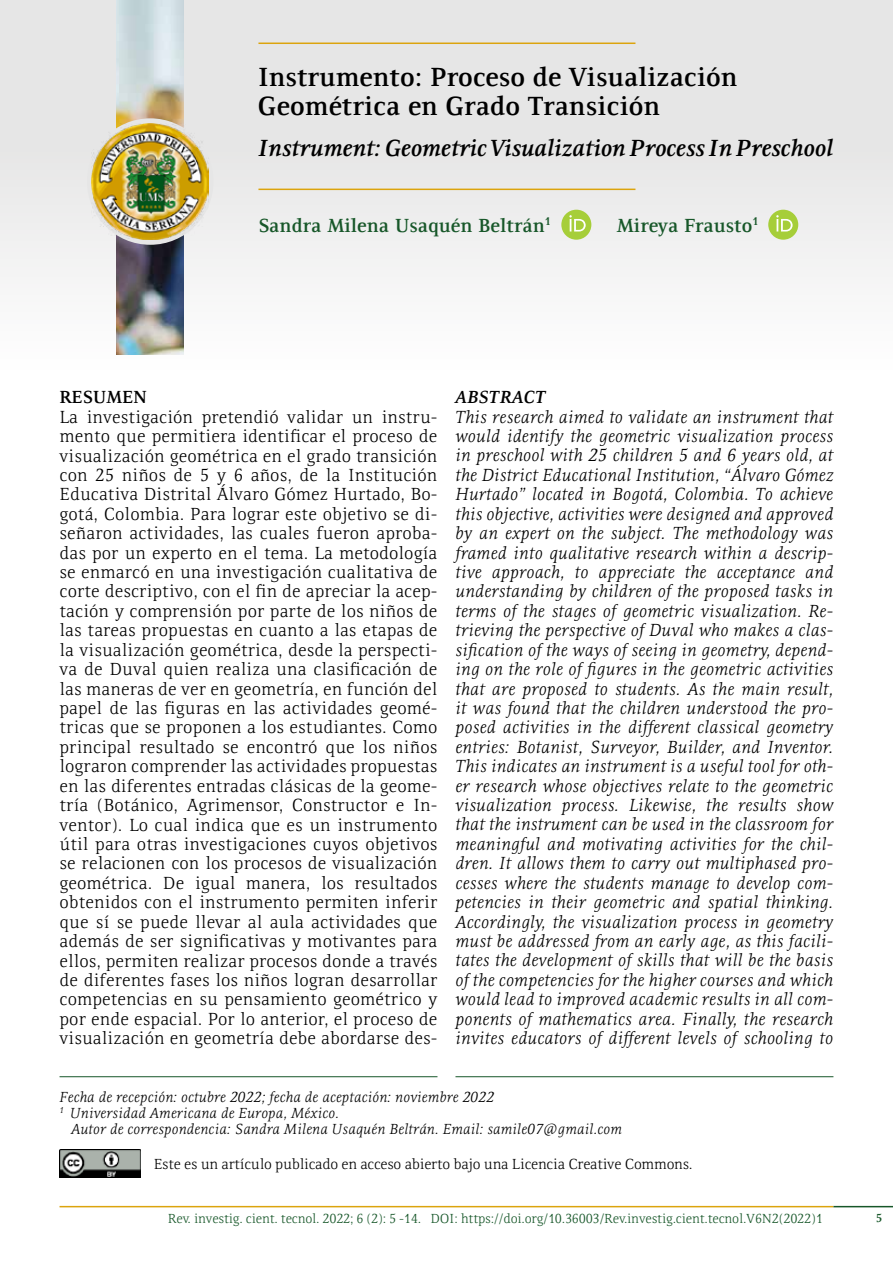
<style>
.page{position:relative;width:893px;height:1263px;background:#fff}
.page>*{position:absolute;margin:0;border:0;box-sizing:border-box;transform-origin:0 0}
.t1{font:700 27px/29.1px "Resavska ITC Std";color:#000}
.t2{font:italic 700 24px "Resavska ITC Std";color:#000}
.t3{font:700 19.5px "Resavska ITC Std";color:#175729}
.t4{font:italic 300 18px/19.4px "Resavska ITC Std";color:#000;text-align:justify}
.t5{font:300 18px/19.4px "Resavska ITC Std";color:#000;text-align:justify}
.t6{font:italic 700 18px "Resavska ITC Std";color:#000}
.t7{font:700 18px "Resavska ITC Std";color:#000}
.t8{font:italic 300 15px/16.2px "Resavska ITC Std";color:#000}
.t9{font:300 15px "Resavska ITC Std";letter-spacing:-.02em;color:#000}
.t10{font:300 13.5px "Resavska ITC Std";letter-spacing:-.02em;color:#175729}
.t11{font:700 12px "Resavska ITC Std";color:#175729}
</style>
<div class="page">
<hr style="left:60px;top:1206px;width:773px;height:1px;background:#dca40d">
<hr style="left:833px;top:1206px;width:60px;height:1px;background:#175729">
<div style="left:0;top:0;width:893px;height:425px;background:linear-gradient(to bottom,#e0dfde,#fff)"></div>
<img style="left:117px;top:0;width:67px;height:354px">
<div style="left:87px;top:118px;width:126px;height:127px;background:#e6e6e6;border-radius:50%"></div>
<img style="left:92px;top:123px;width:117px;height:117px">
<hr style="left:258px;top:189px;width:377px;height:1px;background:#dca40d">
<hr style="left:258px;top:43px;width:377px;height:1px;background:#dca40d">
<hr style="left:60px;top:1076px;width:377px;height:1px;background:#175729">
<hr style="left:455px;top:1076px;width:378px;height:1px;background:#175729">
<div style="left:561px;top:210px;width:30px;height:30px;background:#a6ce39;border-radius:50%"></div>
<svg style="left:569px;top:215px;width:17px;height:16px"></svg>
<div style="left:768px;top:210px;width:30px;height:30px;background:#a6ce39;border-radius:50%"></div>
<svg style="left:776px;top:215px;width:17px;height:16px"></svg>
<img style="left:60px;top:1149px;width:81px;height:29px">
<h1 class="t1" style="left:258px;top:62px;width:481px">Instrumento: Proceso de Visualización<br>Geométrica en Grado Transición</h1>
<h2 class="t2" style="left:258px;top:133px;width:577px">Instrument: Geometric Visualization Process In Preschool</h2>
<p class="t3" style="left:258px;top:214px;width:294px">Sandra Milena Usaquén Beltrán<sup>1</sup></p>
<p class="t3" style="left:617px;top:214px;width:143px">Mireya Frausto<sup>1</sup></p>
<p class="t7" style="left:60px;top:386px;width:89px">RESUMEN</p>
<p class="t5" style="left:60px;top:407px;width:379px">La investigación pretendió validar un instru&shy;mento que permitiera identificar el proceso de visualización geométrica en el grado transición con 25 niños de 5 y 6 años, de la Institución Educativa Distrital Álvaro Gómez Hurtado, Bo&shy;gotá, Colombia. Para lograr este objetivo se di&shy;señaron actividades, las cuales fueron aproba&shy;das por un experto en el tema. La metodología se enmarcó en una investigación cualitativa de corte descriptivo, con el fin de apreciar la acep&shy;tación y comprensión por parte de los niños de las tareas propuestas en cuanto a las etapas de la visualización geométrica, desde la perspecti&shy;va de Duval quien realiza una clasificación de las maneras de ver en geometría, en función del papel de las figuras en las actividades geomé&shy;tricas que se proponen a los estudiantes. Como principal resultado se encontró que los niños lograron comprender las actividades propuestas en las diferentes entradas clásicas de la geome&shy;tría (Botánico, Agrimensor, Constructor e In&shy;ventor). Lo cual indica que es un instrumento útil para otras investigaciones cuyos objetivos se relacionen con los procesos de visualización geométrica. De igual manera, los resultados obtenidos con el instrumento permiten inferir que sí se puede llevar al aula actividades que además de ser significativas y motivantes para ellos, permiten realizar procesos donde a través de diferentes fases los niños logran desarrollar competencias en su pensamiento geométrico y por ende espacial. Por lo anterior, el proceso de visualización en geometría debe abordarse des-</p>
<p class="t6" style="left:455px;top:386px;width:92px">ABSTRACT</p>
<p class="t4" style="left:455px;top:407px;width:379px">This research aimed to validate an instrument that would identify the geometric visualization process in preschool with 25 children 5 and 6 years old, at the District Educational Institution, “Álvaro Gómez Hurtado” located in Bogotá, Colombia. To achieve this objective, activities were designed and approved by an expert on the subject. The methodology was framed into qualitative research within a descrip&shy;tive approach, to appreciate the acceptance and understanding by children of the proposed tasks in terms of the stages of geometric visualization. Re&shy;trieving the perspective of Duval who makes a clas&shy;sification of the ways of seeing in geometry, depend&shy;ing on the role of figures in the geometric activities that are proposed to students. As the main result, it was found that the children understood the pro&shy;posed activities in the different classical geometry entries: Botanist, Surveyor, Builder, and Inventor.<br>This indicates an instrument is a useful tool for oth&shy;er research whose objectives relate to the geometric visualization process. Likewise, the results show that the instrument can be used in the classroom for meaningful and motivating activities for the chil&shy;dren. It allows them to carry out multiphased pro&shy;cesses where the students manage to develop com&shy;petencies in their geometric and spatial thinking.<br>Accordingly, the visualization process in geometry must be addressed from an early age, as this facili&shy;tates the development of skills that will be the basis of the competencies for the higher courses and which would lead to improved academic results in all com&shy;ponents of mathematics area. Finally, the research invites educators of different levels of schooling to</p>
<p class="t8" style="left:60px;top:1089px;width:436px">Fecha de recepción: octubre 2022; fecha de aceptación: noviembre 2022<br><sup>1</sup> Universidad Americana de Europa, México.</p>
<p class="t8" style="left:71px;top:1121px;width:553px">Autor de correspondencia: Sandra Milena Usaquén Beltrán. Email: samile07@gmail.com</p>
<p class="t9" style="left:154px;top:1155px;width:540px">Este es un artículo publicado en acceso abierto bajo una Licencia Creative Commons.</p>
<p class="t10" style="left:168px;top:1211px;width:656px">Rev. investig. cient. tecnol. 2022; 6 (2): 5 -14. DOI: https://doi.org/10.36003/Rev.investig.cient.tecnol.V6N2(2022)1</p>
<p class="t11" style="left:876px;top:1211px;width:8px">5</p>
</div>
